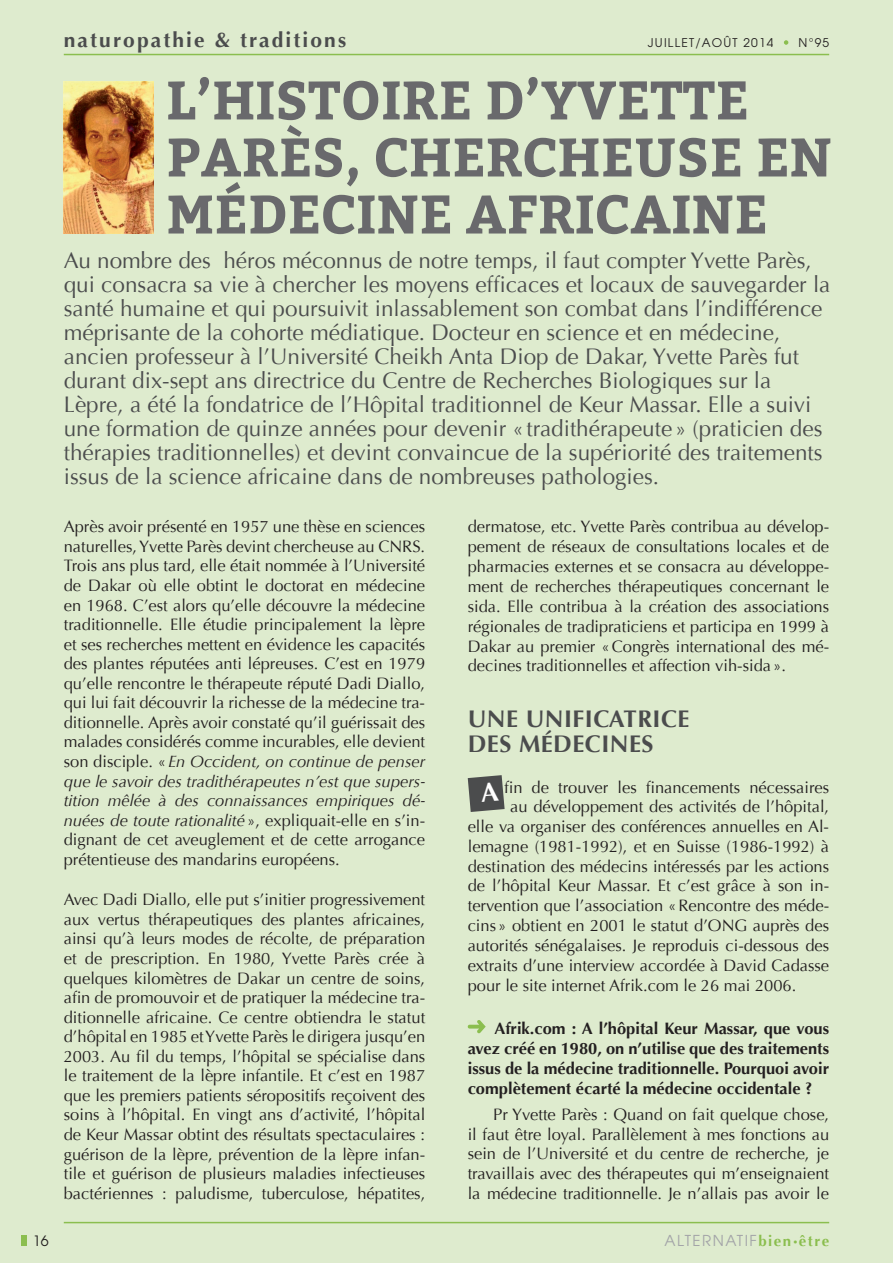
<style>
.page{position:relative;width:893px;height:1263px;background:#deebce}
.page>*{position:absolute;margin:0;border:0;box-sizing:border-box;transform-origin:0 0}
.t1{font:700 54px/57px "Bitter";color:#69696c}
.t2{font:700 24px/24.3px "Optima";letter-spacing:.02em;color:#4b4c4d}
.t3{font:22.5px/24px "Optima";color:#4b4c4d}
.t4{font:700 21px "Optima";color:#4b4c4d}
.t5{font:16.5px/19.5px "Optima";color:#231f20;text-align:justify}
.t6{font:700 16.5px/19.8px "Optima";color:#231f20;text-align:justify}
.t7{font:15px "Avant Garde";letter-spacing:.1em;color:#a3a4a8}
.t8{font:14.25px "Avant Garde";color:#231f20}
.t9{font:12px "Avant Garde";letter-spacing:.1em;color:#231f20}
.s1{font-style:italic}
.s2{font-family:"Optima";font-weight:700;color:#8bbe4f}
.s3{font-family:"Optima";font-weight:700;font-size:8.7px;color:#8bbe4f}
</style>
<div class="page">
<hr style="left:64px;top:1222px;width:765px;height:1px;background:#8bbe4f">
<hr style="left:64px;top:54px;width:765px;height:1px;background:#8bbe4f">
<svg style="left:784px;top:40px;width:4px;height:5px"></svg>
<div style="left:21px;top:1235px;width:6px;height:11px;background:#8bbe4f"></div>
<svg style="left:468px;top:1020px;width:18px;height:13px"></svg>
<img style="left:64px;top:82px;width:90px;height:151px">
<svg style="left:468px;top:775px;width:37px;height:37px"></svg>
<p class="t4" style="left:64px;top:28px;width:284px">naturopathie &amp; traditions</p>
<p class="t9" style="left:648px;top:35px;width:127px">JUILLET/AOÛT 2014</p>
<p class="t9" style="left:799px;top:35px;width:32px">N°95</p>
<h1 class="t1" style="left:166px;top:72px;width:667px">L’HISTOIRE D’YVETTE<br>PARÈS, CHERCHEUSE EN<br>MÉDECINE AFRICAINE</h1>
<p class="t3" style="left:64px;top:249px;width:768px">Au nombre des héros méconnus de notre temps, il faut compter Yvette Parès, qui consacra sa vie à chercher les moyens efficaces et locaux de sauvegarder la santé humaine et qui poursuivit inlassablement son combat dans l’indifférence méprisante de la cohorte médiatique. Docteur en science et en médecine, ancien professeur à l’Université Cheikh Anta Diop de Dakar, Yvette Parès fut durant dix-sept ans directrice du Centre de Recherches Biologiques sur la Lèpre, a été la fondatrice de l’Hôpital traditionnel de Keur Massar. Elle a suivi une formation de quinze années pour devenir « tradithérapeute » (praticien des thérapies traditionnelles) et devint convaincue de la supériorité des traitements issus de la science africaine dans de nombreuses pathologies.</p>
<p class="t5" style="left:64px;top:517px;width:363px">Après avoir présenté en 1957 une thèse en sciences naturelles, Yvette Parès devint chercheuse au CNRS.<br>Trois ans plus tard, elle était nommée à l’Université de Dakar où elle obtint le doctorat en médecine en 1968. C’est alors qu’elle découvre la médecine traditionnelle. Elle étudie principalement la lèpre et ses recherches mettent en évidence les capacités des plantes réputées anti lépreuses. C’est en 1979 qu’elle rencontre le thérapeute réputé Dadi Diallo, qui lui fait découvrir la richesse de la médecine tra&shy;ditionnelle. Après avoir constaté qu’il guérissait des malades considérés comme incurables, elle devient son disciple. « <span class="s1">En Occident, on continue de penser que le savoir des tradithérapeutes n’est que supers&shy;tition mêlée à des connaissances empiriques dé&shy;nuées de toute rationalité</span> », expliquait-elle en s’in&shy;dignant de cet aveuglement et de cette arrogance prétentieuse des mandarins européens.</p>
<p class="t5" style="left:64px;top:890px;width:363px">Avec Dadi Diallo, elle put s’initier progressivement aux vertus thérapeutiques des plantes africaines, ainsi qu’à leurs modes de récolte, de préparation et de prescription. En 1980, Yvette Parès crée à quelques kilomètres de Dakar un centre de soins, afin de promouvoir et de pratiquer la médecine tra&shy;ditionnelle africaine. Ce centre obtiendra le statut d’hôpital en 1985 et Yvette Parès le dirigera jusqu’en 2003. Au fil du temps, l’hôpital se spécialise dans le traitement de la lèpre infantile. Et c’est en 1987 que les premiers patients séropositifs reçoivent des soins à l’hôpital. En vingt ans d’activité, l’hôpital de Keur Massar obtint des résultats spectaculaires : guérison de la lèpre, prévention de la lèpre infan&shy;tile et guérison de plusieurs maladies infectieuses bactériennes : paludisme, tuberculose, hépatites,</p>
<p class="t5" style="left:468px;top:517px;width:363px">dermatose, etc. Yvette Parès contribua au dévelop&shy;pement de réseaux de consultations locales et de pharmacies externes et se consacra au développe&shy;ment de recherches thérapeutiques concernant le sida. Elle contribua à la création des associations régionales de tradipraticiens et participa en 1999 à Dakar au premier «Congrès international des mé&shy;decines traditionnelles et affection vih-sida ».</p>
<h2 class="t2" style="left:468px;top:707px;width:223px">Une u nificatrice des médecines</h2>
<p class="t5" style="left:504px;top:777px;width:327px">fin de trouver les financements nécessaires</p>
<p class="t5" style="left:510px;top:797px;width:321px">au développement des activités de l’hôpital,</p>
<p class="t5" style="left:468px;top:817px;width:363px">elle va organiser des conférences annuelles en Al-</p>
<p class="t5" style="left:468px;top:837px;width:363px">lemagne (1981-1992), et en Suisse (1986-1992) à</p>
<p class="t5" style="left:468px;top:856px;width:363px">destination des médecins intéressés par les actions</p>
<p class="t5" style="left:468px;top:876px;width:363px">de l’hôpital Keur Massar. Et c’est grâce à son in-</p>
<p class="t5" style="left:468px;top:896px;width:363px">tervention que l’association «Rencontre des méde-</p>
<p class="t5" style="left:468px;top:916px;width:363px">cins » obtient en 2001 le statut d’ONG auprès des</p>
<p class="t5" style="left:468px;top:936px;width:363px">autorités sénégalaises. Je reproduis ci-dessous des</p>
<p class="t5" style="left:468px;top:956px;width:363px">extraits d’une interview accordée à David Cadasse</p>
<p class="t5" style="left:468px;top:976px;width:330px">pour le site internet Afrik.com le 26 mai 2006.</p>
<p class="t6" style="left:468px;top:1018px;width:363px;text-indent:27px">Afrik.com : A l’hôpital Keur Massar, que vous avez créé en 1980, on n’utilise que des traitements issus de la médecine traditionnelle. Pourquoi avoir complètement écarté la médecine occidentale ?</p>
<p class="t5" style="left:468px;top:1104px;width:363px;text-indent:26px">Pr Yvette Parès : Quand on fait quelque chose, il faut être loyal. Parallèlement à mes fonctions au sein de l’Université et du centre de recherche, je travaillais avec des thérapeutes qui m’enseignaient la médecine traditionnelle. Je n’allais pas avoir le</p>
<p class="t8" style="left:33px;top:1232px;width:17px">16</p>
<p class="t7" style="left:664px;top:1231px;width:166px">ALTERNATIF<span class="s2">bien</span><span class="s3">•</span><span class="s2">être</span></p>
</div>
